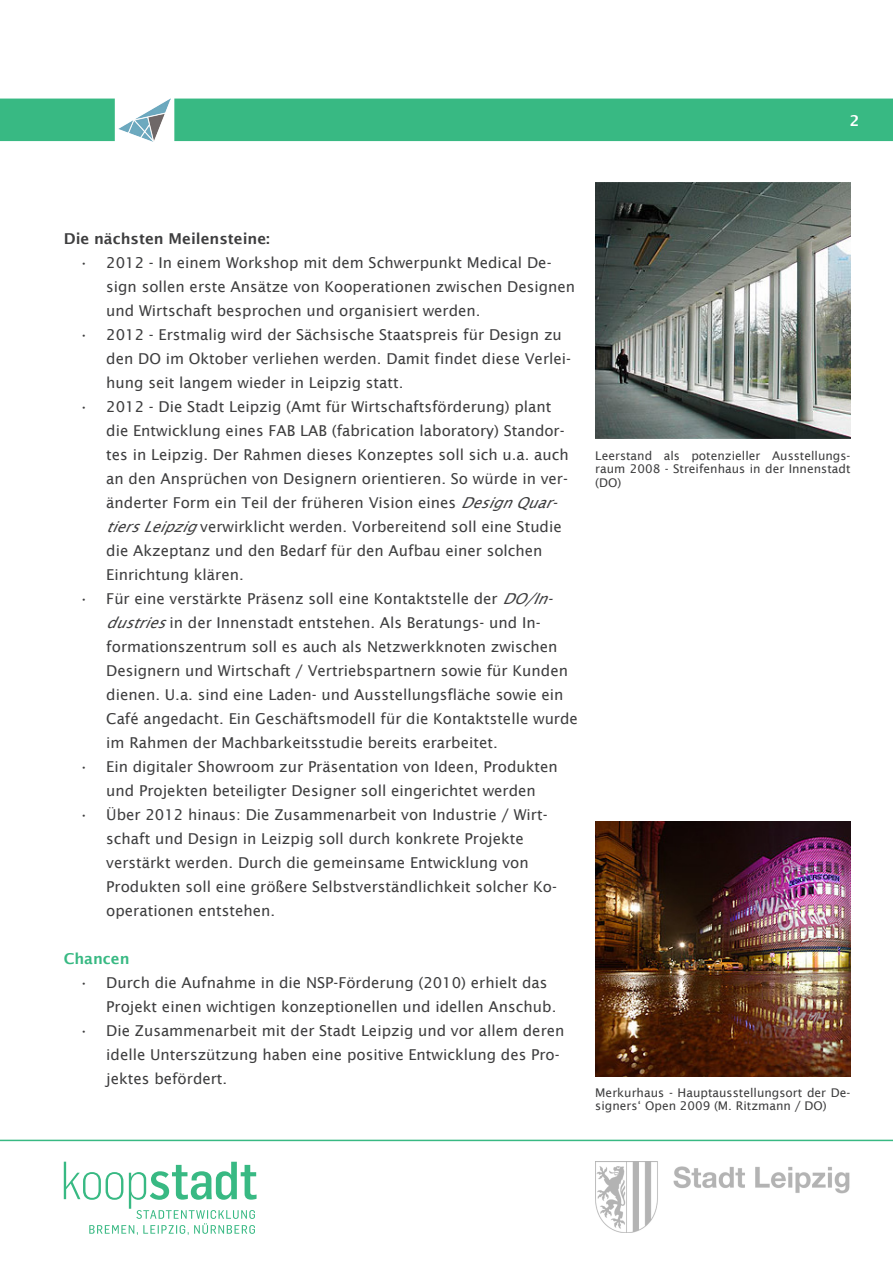
<style>
.page{position:relative;width:893px;height:1263px;background:#fff}
.page>*{position:absolute;margin:0;border:0;box-sizing:border-box;transform-origin:0 0}
.Mengentext_Liste{font:15px/24px "Lucida Sans";color:#3e3e3f}
.Mengentext{font:600 15px "Lucida Sans";color:#3e3e3f}
.Mengentext-2{font:600 15px "Lucida Sans";color:#38b983}
.Seitenzahl{font:600 15px "Lucida Sans";color:#fff}
.Bildunterschriften{font:12px/13.5px "Lucida Sans";color:#3e3e3f}
.s1{font-style:italic}
</style>
<div class="page">
<hr style="left:0;top:1140px;width:893px;height:1px;background:#38b983">
<svg style="left:64px;top:1162px;width:193px;height:73px"></svg>
<div style="left:0;top:99px;width:893px;height:42px;background:#38b983"></div>
<div style="left:115px;top:88px;width:59px;height:66px;background:#fff"></div>
<img style="left:118px;top:99px;width:52px;height:42px">
<img style="left:595px;top:1162px;width:255px;height:70px">
<img style="left:595px;top:183px;width:255px;height:255px">
<img style="left:595px;top:821px;width:255px;height:255px">
<p class="Seitenzahl" style="left:850px;top:112px;width:11px">2</p>
<p class="Mengentext" style="left:64px;top:230px;width:208px">Die nächsten Meilensteine:</p>
<p class="Mengentext_Liste" style="left:106px;top:251px;width:470px;text-indent:-27px">• 2012 - In einem Workshop mit dem Schwerpunkt Medical De&shy;sign sollen erste Ansätze von Kooperationen zwischen Designen und Wirtschaft besprochen und organisiert werden.</p>
<p class="Mengentext_Liste" style="left:106px;top:323px;width:466px;text-indent:-27px">• 2012 - Erstmalig wird der Sächsische Staatspreis für Design zu den DO im Oktober verliehen werden. Damit findet diese Verlei&shy;hung seit langem wieder in Leipzig statt.</p>
<p class="Mengentext_Liste" style="left:106px;top:395px;width:464px;text-indent:-27px">• 2012 - Die Stadt Leipzig (Amt für Wirtschaftsförderung) plant die Entwicklung eines FAB LAB (fabrication laboratory) Standor&shy;tes in Leipzig. Der Rahmen dieses Konzeptes soll sich u.a. auch an den Ansprüchen von Designern orientieren. So würde in ver&shy;änderter Form ein Teil der früheren Vision eines <span class="s1">DesignQuar&shy;tiersLeipzig</span>verwirklicht werden. Vorbereitend soll eine Studie die Akzeptanz und den Bedarf für den Aufbau einer solchen Einrichtung klären.</p>
<p class="Mengentext_Liste" style="left:106px;top:587px;width:473px;text-indent:-27px">• Für eine verstärkte Präsenz soll eine Kontaktstelle der <span class="s1">DO/In&shy;dustries</span>in der Innenstadt entstehen. Als Beratungs- und In&shy;formationszentrum soll es auch als Netzwerkknoten zwischen Designern und Wirtschaft / Vertriebspartnern sowie für Kunden dienen. U.a. sind eine Laden- und Ausstellungsfläche sowie ein Café angedacht. Ein Geschäftsmodell für die Kontaktstelle wurde im Rahmen der Machbarkeitsstudie bereits erarbeitet.</p>
<p class="Mengentext_Liste" style="left:79px;top:755px;width:480px;text-align:center">• Ein digitaler Showroom zur Präsentation von Ideen, Produkten und Projekten beteiligter Designer soll eingerichtet werden</p>
<p class="Mengentext_Liste" style="left:106px;top:803px;width:452px;text-indent:-27px">• Über 2012 hinaus: Die Zusammenarbeit von Industrie / Wirt&shy;schaft und Design in Leizpig soll durch konkrete Projekte verstärkt werden. Durch die gemeinsame Entwicklung von Produkten soll eine größere Selbstverständlichkeit solcher Ko&shy;operationen entstehen.</p>
<p class="Mengentext-2" style="left:64px;top:950px;width:67px">Chancen</p>
<p class="Mengentext_Liste" style="left:106px;top:971px;width:452px;text-indent:-27px">• Durch die Aufnahme in die NSP-Förderung (2010) erhielt das<br>Projekt einen wichtigen konzeptionellen und idellen Anschub.</p>
<p class="Mengentext_Liste" style="left:106px;top:1019px;width:460px;text-indent:-27px">• Die Zusammenarbeit mit der Stadt Leipzig und vor allem deren idelle Unterszützung haben eine positive Entwicklung des Pro&shy;jektes befördert.</p>
<p class="Bildunterschriften" style="left:595px;top:449px;width:257px;text-align:justify">Leerstand als potenzieller Ausstellungs&shy;raum 2008 - Streifenhaus in der Innenstadt (DO)</p>
<p class="Bildunterschriften" style="left:595px;top:1086px;width:257px">Merkurhaus - Hauptausstellungsort der De&shy;signers‘ Open 2009 (M. Ritzmann / DO)</p>
</div>
